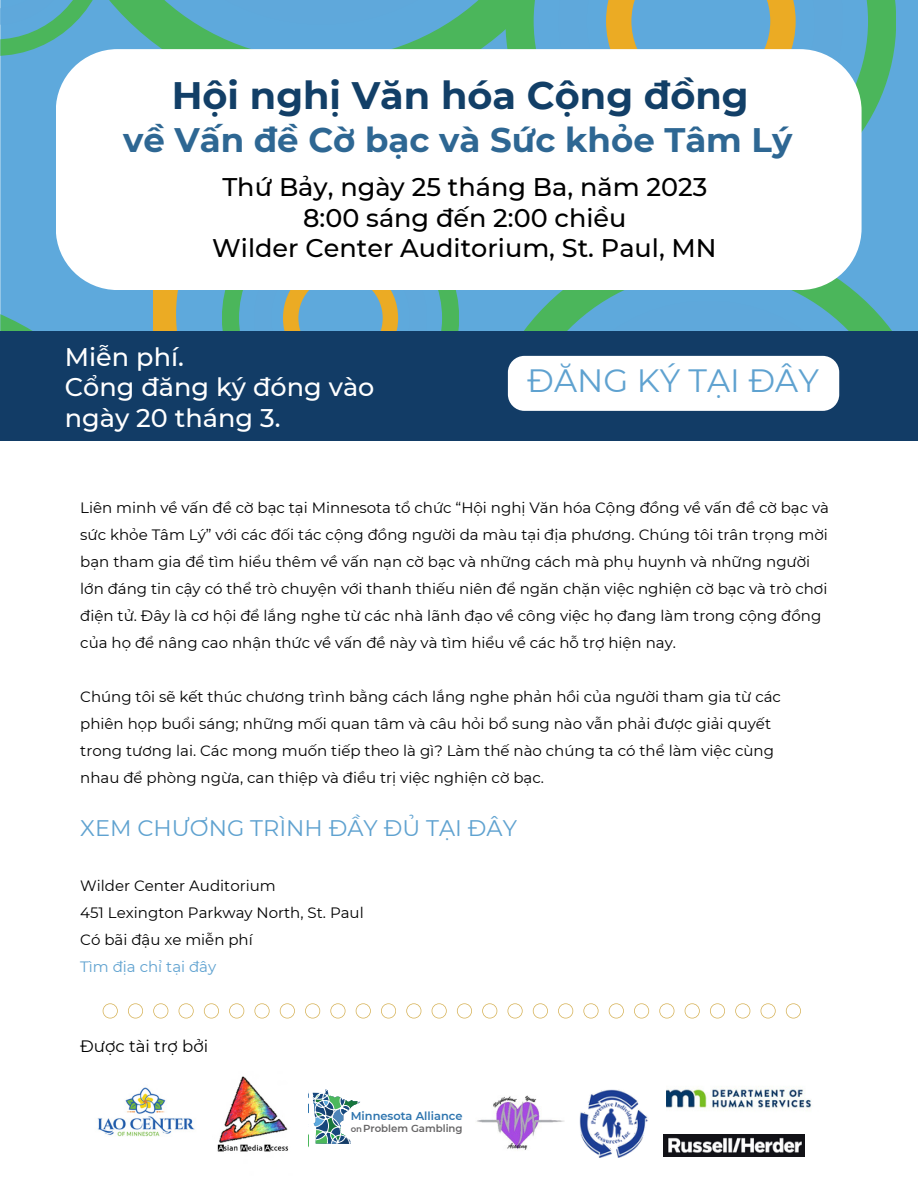
<style>
.page{position:relative;width:918px;height:1188px;background:#fff}
.page>*{position:absolute;margin:0;border:0;box-sizing:border-box;transform-origin:0 0}
.t1{font:700 38.25px "Montserrat";color:#123f67}
.t2{font:700 34.05px "Montserrat";color:#2e6793}
.t3{font:32.25px "Montserrat";color:#5fa2d0}
.t4{font:500 25.5px/30.3px "Montserrat";color:#000;text-align:center}
.t5{font:500 25.5px/30.3px "Montserrat";color:#fff}
.t6{font:22.5px "Montserrat";color:#5fa2d0}
.t7{font:16.5px "Montserrat";color:#000}
.t8{font:15px/27px "Montserrat";color:#000}
.t9{font:15px "Montserrat";color:#5fa2d0}
.t10{font:600 11.4px "Montserrat";color:#2d74ae}
.t11{font:600 10.2px "Montserrat";color:#666566}
.s1{font-size:8.55px}
</style>
<div class="page">
<div style="left:0;top:0;width:918px;height:894px;background:#5ea9dc"></div>
<svg style="left:154px;top:290px;width:305px;height:41px"></svg>
<svg style="left:524px;top:251px;width:368px;height:80px"></svg>
<div style="left:283px;top:261px;width:115px;height:115px;border:15px solid #ebab24;border-radius:50%"></div>
<div style="left:254px;top:232px;width:173px;height:172px;border:17px solid #5fa8db;border-radius:50%"></div>
<div style="left:222px;top:199px;width:237px;height:238px;border:17px solid #4bb65b;border-radius:50%"></div>
<svg style="left:56px;top:0;width:449px;height:100px"></svg>
<svg style="left:0;top:0;width:109px;height:56px"></svg>
<svg style="left:0;top:291px;width:166px;height:40px"></svg>
<svg style="left:505px;top:0;width:391px;height:132px"></svg>
<div style="left:56px;top:49px;width:806px;height:241px;background:#fff;border-radius:62px"></div>
<img style="left:217px;top:1076px;width:72px;height:76px">
<svg style="left:103px;top:1003px;width:15px;height:15px"></svg>
<svg style="left:128px;top:1003px;width:15px;height:15px"></svg>
<svg style="left:153px;top:1003px;width:15px;height:15px"></svg>
<svg style="left:179px;top:1003px;width:15px;height:15px"></svg>
<svg style="left:204px;top:1003px;width:15px;height:15px"></svg>
<svg style="left:229px;top:1003px;width:15px;height:15px"></svg>
<svg style="left:254px;top:1003px;width:15px;height:15px"></svg>
<svg style="left:280px;top:1003px;width:15px;height:15px"></svg>
<svg style="left:305px;top:1003px;width:15px;height:15px"></svg>
<svg style="left:330px;top:1003px;width:15px;height:15px"></svg>
<svg style="left:356px;top:1003px;width:15px;height:15px"></svg>
<svg style="left:381px;top:1003px;width:15px;height:15px"></svg>
<svg style="left:406px;top:1003px;width:15px;height:15px"></svg>
<svg style="left:432px;top:1003px;width:15px;height:15px"></svg>
<svg style="left:457px;top:1003px;width:15px;height:15px"></svg>
<svg style="left:482px;top:1003px;width:15px;height:15px"></svg>
<svg style="left:508px;top:1003px;width:15px;height:15px"></svg>
<svg style="left:533px;top:1003px;width:15px;height:15px"></svg>
<svg style="left:558px;top:1003px;width:15px;height:15px"></svg>
<svg style="left:583px;top:1003px;width:15px;height:15px"></svg>
<svg style="left:609px;top:1003px;width:15px;height:15px"></svg>
<svg style="left:634px;top:1003px;width:15px;height:15px"></svg>
<svg style="left:659px;top:1003px;width:15px;height:15px"></svg>
<svg style="left:685px;top:1003px;width:15px;height:15px"></svg>
<svg style="left:710px;top:1003px;width:15px;height:15px"></svg>
<svg style="left:735px;top:1003px;width:15px;height:15px"></svg>
<svg style="left:761px;top:1003px;width:15px;height:15px"></svg>
<div style="left:0;top:331px;width:918px;height:111px;background:#123c66"></div>
<div style="left:0;top:442px;width:918px;height:499px;background:#fff"></div>
<div style="left:508px;top:356px;width:331px;height:55px;background:#fff;border-radius:17px"></div>
<svg style="left:786px;top:1003px;width:15px;height:15px"></svg>
<img style="left:667px;top:1086px;width:144px;height:24px">
<img style="left:97px;top:1087px;width:98px;height:50px">
<svg style="left:312px;top:1089px;width:48px;height:55px"></svg>
<img style="left:476px;top:1096px;width:88px;height:55px">
<img style="left:579px;top:1089px;width:69px;height:69px">
<img style="left:664px;top:1135px;width:141px;height:22px">
<h1 class="t1" style="left:172px;top:72px;width:578px">Hội nghị Văn hóa Cộng đồng</h1>
<h2 class="t2" style="left:123px;top:119px;width:671px">về Vấn đề Cờ bạc và Sức khỏe Tâm Lý</h2>
<h3 class="t4" style="left:212px;top:172px;width:506px">Thứ Bảy, ngày 25 tháng Ba, năm 2023<br>8:00 sáng đến 2:00 chiều<br>Wilder Center Auditorium, St. Paul, MN</h3>
<h3 class="t5" style="left:65px;top:342px;width:311px">Miễn phí.<br>Cổng đăng ký đóng vào ngày 20 tháng 3.</h3>
<h3 class="t3" style="left:527px;top:361px;width:293px">ĐĂNG KÝ TẠI ĐÂY</h3>
<p class="t8" style="left:80px;top:494px;width:750px">Liên minh về vấn đề cờ bạc tại Minnesota tổ chức “Hội nghị Văn hóa Cộng đồng về vấn đề cờ bạc và sức khỏe Tâm Lý” với các đối tác cộng đồng người da màu tại địa phương. Chúng tôi trân trọng mời bạn tham gia để tìm hiểu thêm về vấn nạn cờ bạc và những cách mà phụ huynh và những người lớn đáng tin cậy có thể trò chuyện với thanh thiếu niên để ngăn chặn việc nghiện cờ bạc và trò chơi điện tử. Đây là cơ hội để lắng nghe từ các nhà lãnh đạo về công việc họ đang làm trong cộng đồng của họ để nâng cao nhận thức về vấn đề này và tìm hiểu về các hỗ trợ hiện nay.</p>
<p class="t8" style="left:80px;top:683px;width:702px">Chúng tôi sẽ kết thúc chương trình bằng cách lắng nghe phản hồi của người tham gia từ các phiên họp buổi sáng; những mối quan tâm và câu hỏi bổ sung nào vẫn phải được giải quyết trong tương lai. Các mong muốn tiếp theo là gì? Làm thế nào chúng ta có thể làm việc cùng nhau để phòng ngừa, can thiệp và điều trị việc nghiện cờ bạc.</p>
<h3 class="t6" style="left:80px;top:815px;width:438px">XEM CHƯƠNG TRÌNH ĐẦY ĐỦ TẠI ĐÂY</h3>
<p class="t8" style="left:80px;top:872px;width:285px">Wilder Center Auditorium<br>451 Lexington Parkway North, St. Paul<br>Có bãi đậu xe miễn phí</p>
<p class="t9" style="left:80px;top:957px;width:138px">Tìm địa chỉ tại đây</p>
<p class="t7" style="left:80px;top:1036px;width:130px">Được tài trợ bởi</p>
<p class="t10" style="left:351px;top:1109px;width:113px">Minnesota Alliance</p>
<p class="t11" style="left:351px;top:1122px;width:113px"><span class="s1">on</span>Problem Gambling</p>
</div>
